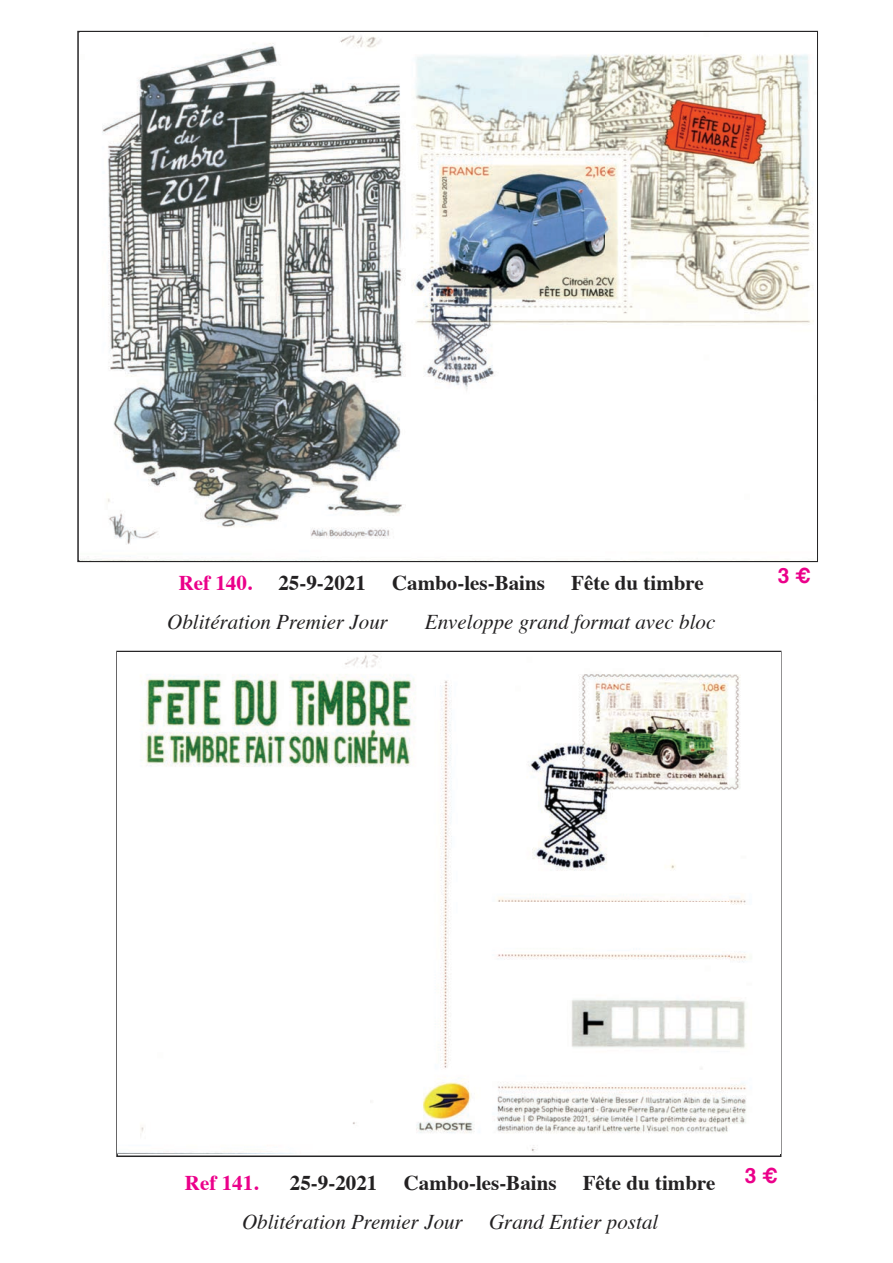
<style>
.page{position:relative;width:893px;height:1263px;background:#fff}
.page>*{position:absolute;margin:0;border:0;box-sizing:border-box;transform-origin:0 0}
.t1{font:italic 21px "Times";color:#232122}
.t2{font:700 21px "Times";color:#232122}
.t3{font:700 21px "Times";color:#eb008a}
.t4{font:700 21px "Helvetica";color:#eb008a}
</style>
<div class="page">
<img style="left:80px;top:35px;width:729px;height:526px">
<img style="left:764px;top:85px;width:50px;height:476px">
<img style="left:80px;top:561px;width:685px;height:1px">
<img style="left:118px;top:654px;width:629px;height:499px">
<p class="t3" style="left:179px;top:574px;width:75px">Ref 140.</p>
<p class="t2" style="left:278px;top:574px;width:89px">25-9-2021</p>
<p class="t2" style="left:392px;top:574px;width:313px">Cambo-les-Bains Fête du timbre</p>
<p class="t1" style="left:167px;top:613px;width:222px">Oblitération Premier Jour</p>
<p class="t1" style="left:425px;top:613px;width:292px">Enveloppe grand format avec bloc</p>
<p class="t4" style="left:778px;top:567px;width:35px">3!"</p>
<p class="t3" style="left:185px;top:1174px;width:75px">Ref 141.</p>
<p class="t2" style="left:290px;top:1174px;width:89px">25-9-2021</p>
<p class="t2" style="left:404px;top:1174px;width:313px">Cambo-les-Bains Fête du timbre</p>
<p class="t1" style="left:242px;top:1213px;width:222px">Oblitération Premier Jour</p>
<p class="t1" style="left:489px;top:1213px;width:171px">Grand Entier postal</p>
<p class="t4" style="left:745px;top:1166px;width:35px">3!"</p>
</div>
